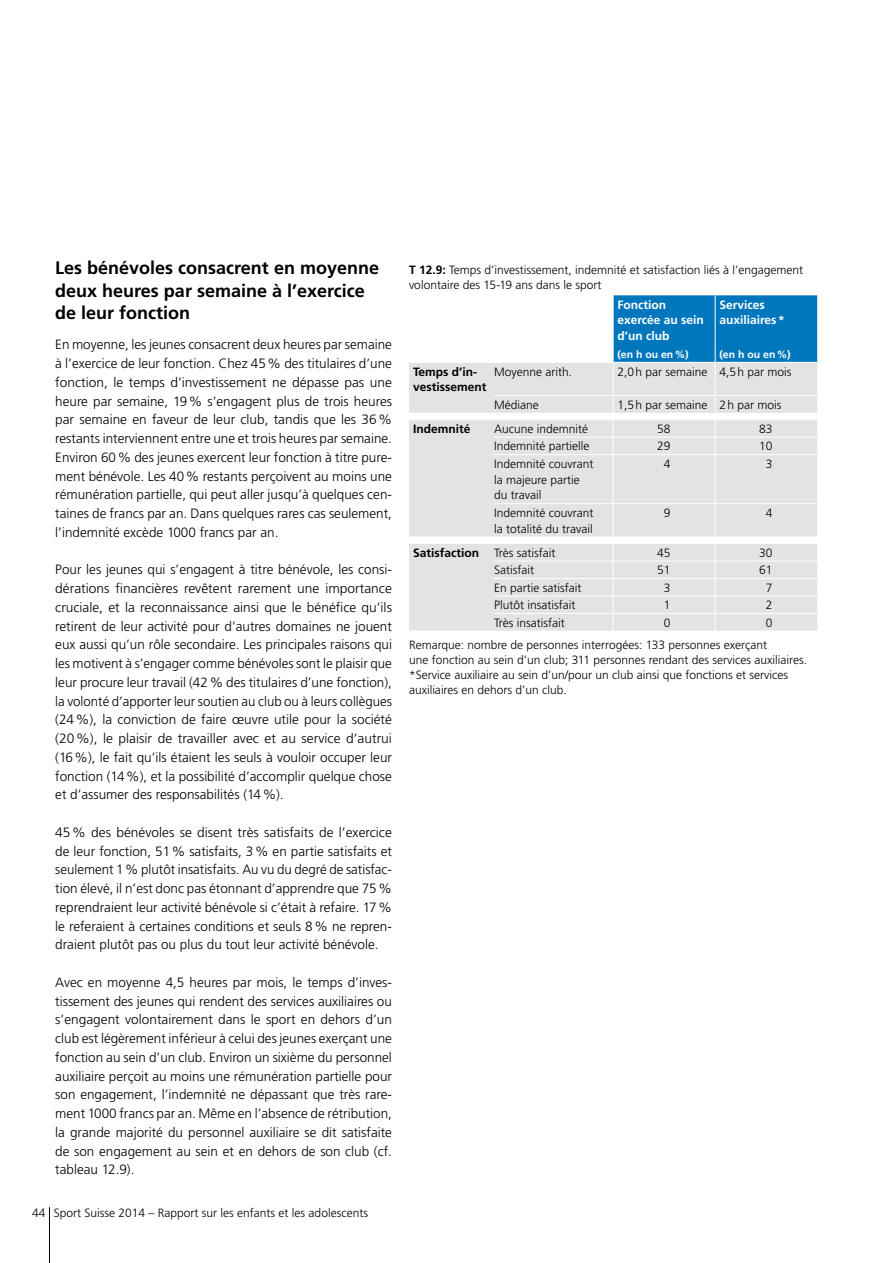
<style>
.page{position:relative;width:893px;height:1263px;background:#fff}
.page>*{position:absolute;margin:0;border:0;box-sizing:border-box;transform-origin:0 0}
.t1{font:700 18px/22.5px "Frutiger LT";color:#000}
.t2{font:300 13.5px/18.8px "Frutiger LT";color:#000;text-align:justify}
.t3{font:300 12px/15px "Frutiger LT";color:#000}
.t4{font:700 12px/15.8px "Frutiger LT";color:#fff}
.t5{font:700 12px/15.8px "Frutiger LT";color:#000}
.t6{font:700 10.5px "Frutiger LT";color:#fff}
.s1{font-weight:700}
</style>
<div class="page">
<hr style="left:49px;top:1207px;width:1px;height:56px;background:#000">
<div style="left:614px;top:295px;width:203px;height:67px;background:#0077bd"></div>
<div style="left:409px;top:363px;width:408px;height:268px;background:#e3e3e3"></div>
<svg style="left:409px;top:414px;width:408px;height:129px;background:#e5e5e5"></svg>
<hr style="left:494px;top:395px;width:119px;height:1px;background:#fff">
<hr style="left:613px;top:395px;width:102px;height:1px;background:#fff">
<hr style="left:715px;top:395px;width:102px;height:1px;background:#fff">
<hr style="left:409px;top:413px;width:85px;height:1px;background:#fff">
<hr style="left:494px;top:413px;width:119px;height:1px;background:#fff">
<hr style="left:613px;top:413px;width:102px;height:1px;background:#fff">
<hr style="left:715px;top:413px;width:102px;height:1px;background:#fff">
<hr style="left:409px;top:419px;width:85px;height:1px;background:#fff">
<hr style="left:494px;top:419px;width:119px;height:1px;background:#fff">
<hr style="left:613px;top:419px;width:102px;height:1px;background:#fff">
<hr style="left:715px;top:419px;width:102px;height:1px;background:#fff">
<hr style="left:494px;top:437px;width:119px;height:1px;background:#fff">
<hr style="left:613px;top:437px;width:102px;height:1px;background:#fff">
<hr style="left:715px;top:437px;width:102px;height:1px;background:#fff">
<hr style="left:494px;top:454px;width:119px;height:1px;background:#fff">
<hr style="left:613px;top:454px;width:102px;height:1px;background:#fff">
<hr style="left:715px;top:454px;width:102px;height:1px;background:#fff">
<hr style="left:494px;top:503px;width:119px;height:1px;background:#fff">
<hr style="left:613px;top:503px;width:102px;height:1px;background:#fff">
<hr style="left:715px;top:503px;width:102px;height:1px;background:#fff">
<hr style="left:409px;top:537px;width:85px;height:1px;background:#fff">
<hr style="left:494px;top:537px;width:119px;height:1px;background:#fff">
<hr style="left:613px;top:537px;width:102px;height:1px;background:#fff">
<hr style="left:715px;top:537px;width:102px;height:1px;background:#fff">
<hr style="left:409px;top:543px;width:85px;height:1px;background:#fff">
<hr style="left:494px;top:543px;width:119px;height:1px;background:#fff">
<hr style="left:613px;top:543px;width:102px;height:1px;background:#fff">
<hr style="left:715px;top:543px;width:102px;height:1px;background:#fff">
<hr style="left:494px;top:561px;width:119px;height:1px;background:#fff">
<hr style="left:613px;top:561px;width:102px;height:1px;background:#fff">
<hr style="left:715px;top:561px;width:102px;height:1px;background:#fff">
<hr style="left:494px;top:578px;width:119px;height:1px;background:#fff">
<hr style="left:613px;top:578px;width:102px;height:1px;background:#fff">
<hr style="left:715px;top:578px;width:102px;height:1px;background:#fff">
<hr style="left:494px;top:596px;width:119px;height:1px;background:#fff">
<hr style="left:613px;top:596px;width:102px;height:1px;background:#fff">
<hr style="left:715px;top:596px;width:102px;height:1px;background:#fff">
<hr style="left:494px;top:613px;width:119px;height:1px;background:#fff">
<hr style="left:613px;top:613px;width:102px;height:1px;background:#fff">
<hr style="left:715px;top:613px;width:102px;height:1px;background:#fff">
<hr style="left:715px;top:295px;width:1px;height:67px;background:#fff">
<hr style="left:613px;top:363px;width:1px;height:32px;background:#fff">
<hr style="left:715px;top:363px;width:1px;height:32px;background:#fff">
<svg style="left:613px;top:396px;width:1px;height:58px"></svg>
<svg style="left:715px;top:396px;width:1px;height:58px"></svg>
<hr style="left:613px;top:455px;width:1px;height:48px;background:#fff">
<hr style="left:715px;top:455px;width:1px;height:48px;background:#fff">
<hr style="left:613px;top:504px;width:1px;height:33px;background:#fff">
<hr style="left:715px;top:504px;width:1px;height:33px;background:#fff">
<svg style="left:613px;top:538px;width:1px;height:93px"></svg>
<svg style="left:715px;top:538px;width:1px;height:93px"></svg>
<h1 class="t1" style="left:55px;top:257px;width:325px">Les bénévoles consacrent en moyenne deux heures par semaine à l’exercice de leur fonction</h1>
<p class="t2" style="left:55px;top:335px;width:338px">En moyenne, les jeunes consacrent deux heures par semaine à l’exercice de leur fonction. Chez 45% des titulaires d’une fonction, le temps d’investissement ne dépasse pas une heure par semaine, 19% s’engagent plus de trois heures par semaine en faveur de leur club, tandis que les 36% restants interviennent entre une et trois heures par semaine.<br>Environ 60% des jeunes exercent leur fonction à titre pure&shy;ment bénévole. Les 40% restants perçoivent au moins une rémunération partielle, qui peut aller jusqu’à quelques cen&shy;taines de francs par an. Dans quelques rares cas seulement, l’indemnité excède 1000 francs par an.</p>
<p class="t2" style="left:55px;top:560px;width:338px">Pour les jeunes qui s’engagent à titre bénévole, les consi&shy;dérations financières revêtent rarement une importance cruciale, et la reconnaissance ainsi que le bénéfice qu’ils retirent de leur activité pour d’autres domaines ne jouent eux aussi qu’un rôle secondaire. Les principales raisons qui les motivent à s’engager comme bénévoles sont le plaisir que leur procure leur travail (42% des titulaires d’une fonction), la volonté d’apporter leur soutien au club ou à leurs collègues (24%), la conviction de faire œuvre utile pour la société (20%), le plaisir de travailler avec et au service d’autrui (16%), le fait qu’ils étaient les seuls à vouloir occuper leur fonction (14%), et la possibilité d’accomplir quelque chose et d’assumer des responsabilités (14%).</p>
<p class="t2" style="left:55px;top:823px;width:338px">45% des bénévoles se disent très satisfaits de l’exercice de leur fonction, 51% satisfaits, 3% en partie satisfaits et seulement 1% plutôt insatisfaits. Au vu du degré de satisfac&shy;tion élevé, il n’est donc pas étonnant d’apprendre que 75% reprendraient leur activité bénévole si c’était à refaire. 17% le referaient à certaines conditions et seuls 8% ne repren&shy;draient plutôt pas ou plus du tout leur activité bénévole.</p>
<p class="t2" style="left:55px;top:973px;width:338px">Avec en moyenne 4,5 heures par mois, le temps d’inves&shy;tissement des jeunes qui rendent des services auxiliaires ou s’engagent volontairement dans le sport en dehors d’un club est légèrement inférieur à celui des jeunes exerçant une fonction au sein d’un club. Environ un sixième du personnel auxiliaire perçoit au moins une rémunération partielle pour son engagement, l’indemnité ne dépassant que très rare&shy;ment 1000 francs par an. Même en l’absence de rétribution, la grande majorité du personnel auxiliaire se dit satisfaite de son engagement au sein et en dehors de son club (cf. tableau 12.9).</p>
<p class="t3" style="left:32px;top:1206px;width:337px">44 Sport Suisse 2014 – Rapport sur les enfants et les adolescents</p>
<p class="t3" style="left:409px;top:263px;width:396px"><span class="s1">T 12.9:</span> Temps d’investissement, indemnité et satisfaction liés à l’engagement volontaire des 15-19 ans dans le sport</p>
<p class="t4" style="left:617px;top:297px;width:88px">Fonction exercée au sein d’un club</p>
<p class="t6" style="left:617px;top:348px;width:73px">(en h ou en%)</p>
<p class="t4" style="left:719px;top:297px;width:67px">Services auxiliaires*</p>
<p class="t6" style="left:719px;top:348px;width:73px">(en h ou en%)</p>
<p class="t5" style="left:413px;top:364px;width:75px">Temps d’in&shy;vestissement</p>
<p class="t3" style="left:494px;top:364px;width:80px">Moyenne arith.</p>
<p class="t3" style="left:617px;top:364px;width:176px">2,0h par semaine 4,5h par mois</p>
<p class="t3" style="left:494px;top:397px;width:46px">Médiane</p>
<p class="t3" style="left:617px;top:397px;width:166px">1,5h par semaine 2h par mois</p>
<p class="t5" style="left:413px;top:421px;width:59px">Indemnité</p>
<p class="t3" style="left:494px;top:421px;width:96px">Aucune indemnité</p>
<p class="t3" style="left:657px;top:421px;width:15px">58</p>
<p class="t3" style="left:759px;top:421px;width:15px">83</p>
<p class="t3" style="left:494px;top:439px;width:97px">Indemnité partielle</p>
<p class="t3" style="left:657px;top:439px;width:15px">29</p>
<p class="t3" style="left:759px;top:439px;width:15px">10</p>
<p class="t3" style="left:494px;top:456px;width:101px;line-height:15.8px">Indemnité couvrant la majeure partie du travail</p>
<p class="t3" style="left:664px;top:456px;width:8px">4</p>
<p class="t3" style="left:766px;top:456px;width:8px">3</p>
<p class="t3" style="left:494px;top:505px;width:101px;line-height:15.8px">Indemnité couvrant la totalité du travail</p>
<p class="t3" style="left:664px;top:505px;width:8px">9</p>
<p class="t3" style="left:766px;top:505px;width:8px">4</p>
<p class="t3" style="left:413px;top:545px;width:144px"><span class="s1">Satisfaction</span> Très satisfait</p>
<p class="t3" style="left:657px;top:545px;width:15px">45</p>
<p class="t3" style="left:759px;top:545px;width:15px">30</p>
<p class="t3" style="left:494px;top:563px;width:41px">Satisfait</p>
<p class="t3" style="left:657px;top:563px;width:15px">51</p>
<p class="t3" style="left:759px;top:563px;width:15px">61</p>
<p class="t3" style="left:494px;top:580px;width:89px">En partie satisfait</p>
<p class="t3" style="left:664px;top:580px;width:8px">3</p>
<p class="t3" style="left:766px;top:580px;width:8px">7</p>
<p class="t3" style="left:494px;top:598px;width:83px">Plutôt insatisfait</p>
<p class="t3" style="left:664px;top:598px;width:8px">1</p>
<p class="t3" style="left:766px;top:598px;width:8px">2</p>
<p class="t3" style="left:494px;top:615px;width:72px">Très insatisfait</p>
<p class="t3" style="left:664px;top:615px;width:8px">0</p>
<p class="t3" style="left:409px;top:612px;width:365px;line-height:22.5px;text-indent:357px">0<br>Remarque: nombre de personnes interrogées: 133 personnes exerçant</p>
<p class="t3" style="left:409px;top:653px;width:399px">une fonction au sein d’un club; 311 personnes rendant des services auxiliaires. *Service auxiliaire au sein d’un/pour un club ainsi que fonctions et services auxiliaires en dehors d’un club.</p>
</div>
